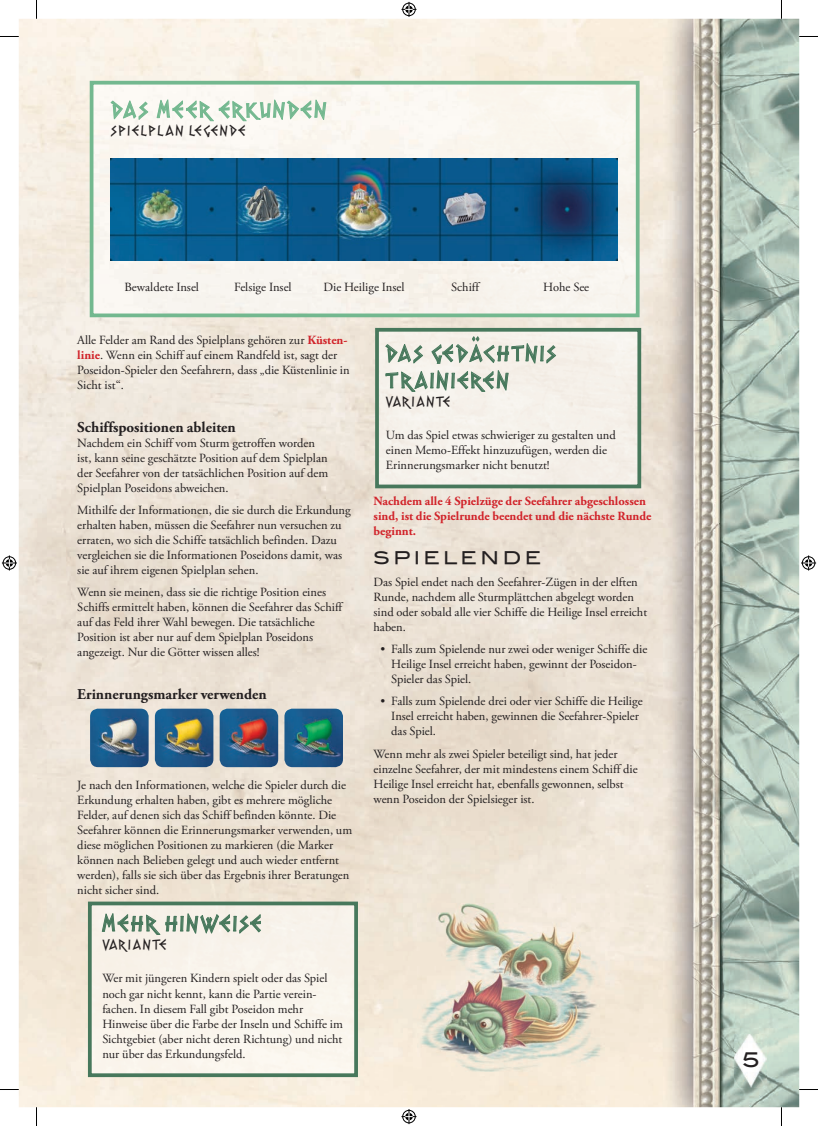
<style>
.page{position:relative;width:818px;height:1126px;background:#fff}
.page>*{position:absolute;margin:0;border:0;box-sizing:border-box;transform-origin:0 0}
.t1{font:22.5px/27px "PR Hydra";letter-spacing:.14em;color:#47785c}
.t2{font:22.5px "PR Hydra";letter-spacing:.16em;color:#73b88f}
.t3{font:20px "Blair Md ITCTT Medium";color:#231f20}
.t4{font:17.5px "Blair Md ITCTT Medium";letter-spacing:.2em;color:#231f20}
.t5{font:700 15px "Adobe Garamond Pro";color:#231f20}
.t6{font:15px "PR Hydra";letter-spacing:.14em;color:#231f20}
.t7{font:12.5px/15px "Adobe Garamond Pro";color:#231f20}
.t8{font:700 12.5px/15px "Adobe Garamond Pro";color:#d1232a}
.s1{font-weight:700;color:#d1232a}
</style>
<div class="page">
<img style="left:19px;top:19px;width:779px;height:1088px">
<img style="left:733px;top:1034px;width:33px;height:53px">
<img style="left:417px;top:903px;width:186px;height:168px">
<img style="left:90px;top:708px;width:58px;height:59px">
<img style="left:155px;top:708px;width:58px;height:59px">
<img style="left:219px;top:708px;width:59px;height:59px">
<img style="left:284px;top:708px;width:59px;height:59px">
<div style="left:95px;top:86px;width:539px;height:226px;background:#f9f5ef"></div>
<svg style="left:110px;top:97px;width:38px;height:39px"></svg>
<svg style="left:156px;top:88px;width:170px;height:50px"></svg>
<img style="left:110px;top:159px;width:507px;height:101px">
<div style="left:90px;top:81px;width:549px;height:236px;border:4px solid #73b88f"></div>
<div style="left:380px;top:333px;width:255px;height:150px;background:#f5f1ea"></div>
<svg style="left:385px;top:333px;width:171px;height:60px;background:#dbded4"></svg>
<div style="left:375px;top:328px;width:265px;height:160px;border:4px solid #47785c"></div>
<div style="left:93px;top:906px;width:260px;height:165px;background:#f9f4ec"></div>
<svg style="left:102px;top:906px;width:159px;height:30px;background:#d7dbcf"></svg>
<div style="left:88px;top:901px;width:270px;height:175px;border:4px solid #47785c"></div>
<svg style="left:0;top:36px;width:19px;height:1px"></svg>
<svg style="left:798px;top:36px;width:19px;height:1px"></svg>
<svg style="left:0;top:1089px;width:19px;height:1px"></svg>
<svg style="left:798px;top:1088px;width:19px;height:2px"></svg>
<svg style="left:36px;top:0;width:1px;height:19px"></svg>
<svg style="left:36px;top:1107px;width:1px;height:18px"></svg>
<svg style="left:401px;top:2px;width:15px;height:15px"></svg>
<svg style="left:401px;top:1109px;width:15px;height:14px"></svg>
<svg style="left:2px;top:555px;width:15px;height:15px"></svg>
<svg style="left:801px;top:555px;width:14px;height:15px"></svg>
<h1 class="t2" style="left:111px;top:93px;width:216px">DAS MEER ERKUNDEN</h1>
<p class="t6" style="left:111px;top:119px;width:135px">SPIELPLAN LEGENDE</p>
<p class="t7" style="left:124px;top:280px;width:76px">Bewaldete Insel</p>
<p class="t7" style="left:234px;top:280px;width:59px">Felsige Insel</p>
<p class="t7" style="left:323px;top:280px;width:82px">Die Heilige Insel</p>
<p class="t7" style="left:451px;top:280px;width:30px">Schiff</p>
<p class="t7" style="left:543px;top:280px;width:47px">Hohe See</p>
<p class="t7" style="left:77px;top:333px;width:274px">Alle Felder am Rand des Spielplans gehören zur <span class="s1">Küsten&shy;linie</span>. Wenn ein Schiff auf einem Randfeld ist, sagt der Poseidon-Spieler den Seefahrern, dass „die Küstenlinie in Sicht ist“.</p>
<p class="t5" style="left:77px;top:418px;width:160px">Schiffspositionen ableiten</p>
<p class="t7" style="left:77px;top:436px;width:252px">Nachdem ein Schiff vom Sturm getroffen worden ist, kann seine geschätzte Position auf dem Spielplan der Seefahrer von der tatsächlichen Position auf dem Spielplan Poseidons abweichen.</p>
<p class="t7" style="left:77px;top:503px;width:275px">Mithilfe der Informationen, die sie durch die Erkundung erhalten haben, müssen die Seefahrer nun versuchen zu erraten, wo sich die Schiffe tatsächlich befinden. Dazu vergleichen sie die Informationen Poseidons damit, was sie auf ihrem eigenen Spielplan sehen.</p>
<p class="t7" style="left:77px;top:585px;width:266px">Wenn sie meinen, dass sie die richtige Position eines Schiffs ermittelt haben, können die Seefahrer das Schiff auf das Feld ihrer Wahl bewegen. Die tatsächliche Position ist aber nur auf dem Spielplan Poseidons<br>ange zeigt. Nur die Götter wissen alles!</p>
<p class="t5" style="left:77px;top:685px;width:191px">Erinnerungsmarker verwenden</p>
<p class="t7" style="left:77px;top:778px;width:276px">Je nach den Infor ma tionen, welche die Spieler durch die Erkundung erhalten haben, gibt es mehrere mögliche Felder, auf denen sich das Schiff befinden könnte. Die Seefahrer können die Erinnerungsmarker verwenden, um diese möglichen Posi tionen zu markieren (die Marker können nach Belie ben gelegt und auch wieder entfernt werden), falls sie sich über das Ergebnis ihrer Beratungen nicht sicher sind.</p>
<h1 class="t1" style="left:102px;top:908px;width:160px">MEHR HINWEISE</h1>
<p class="t6" style="left:102px;top:933px;width:65px">VARIANTE</p>
<p class="t7" style="left:102px;top:971px;width:242px">Wer mit jüngeren Kindern spielt oder das Spiel noch gar nicht kennt, kann die Partie verein&shy;fachen. In diesem Fall gibt Poseidon mehr Hinweise über die Farbe der Inseln und Schiffe im Sicht gebiet (aber nicht deren Richtung) und nicht nur über das Erkundungsfeld.</p>
<h1 class="t1" style="left:386px;top:338px;width:171px">DAS GEDÄCHTNIS<br>TRAINIEREN</h1>
<p class="t6" style="left:386px;top:390px;width:65px">VARIANTE</p>
<p class="t7" style="left:386px;top:428px;width:231px">Um das Spiel etwas schwieriger zu gestalten und einen Memo-Effekt hinzuzufügen, werden die<br>Erinnerungsmarker nicht benutzt!</p>
<p class="t8" style="left:373px;top:493px;width:279px">Nachdem alle 4 Spielzüge der Seefahrer abge schlossen sind, ist die Spielrunde beendet und die nächste Runde beginnt.</p>
<h3 class="t4" style="left:373px;top:547px;width:169px">SPIELENDE</h3>
<p class="t7" style="left:373px;top:575px;width:275px">Das Spiel endet nach den Seefahrer-Zügen in der elften Runde, nachdem alle Sturmplättchen abgelegt worden sind oder sobald alle vier Schiffe die Heilige Insel erreicht haben.</p>
<p class="t7" style="left:391px;top:642px;width:257px;text-indent:-11px">• Falls zum Spielende nur zwei oder weniger Schiffe die<br>Heilige Insel erreicht haben, gewinnt der Poseidon-<br>Spieler das Spiel.</p>
<p class="t7" style="left:391px;top:694px;width:253px;text-indent:-11px">• Falls zum Spielende drei oder vier Schiffe die Heilige<br>Insel erreicht haben, gewinnen die Seefahrer-Spieler das Spiel.</p>
<p class="t7" style="left:373px;top:746px;width:265px">Wenn mehr als zwei Spieler beteiligt sind, hat jeder einzelne Seefahrer, der mit mindestens einem Schiff die Heilige Insel erreicht hat, ebenfalls gewonnen, selbst wenn Poseidon der Spielsieger ist.</p>
<h2 class="t3" style="left:742px;top:1047px;width:19px">5</h2>
</div>
